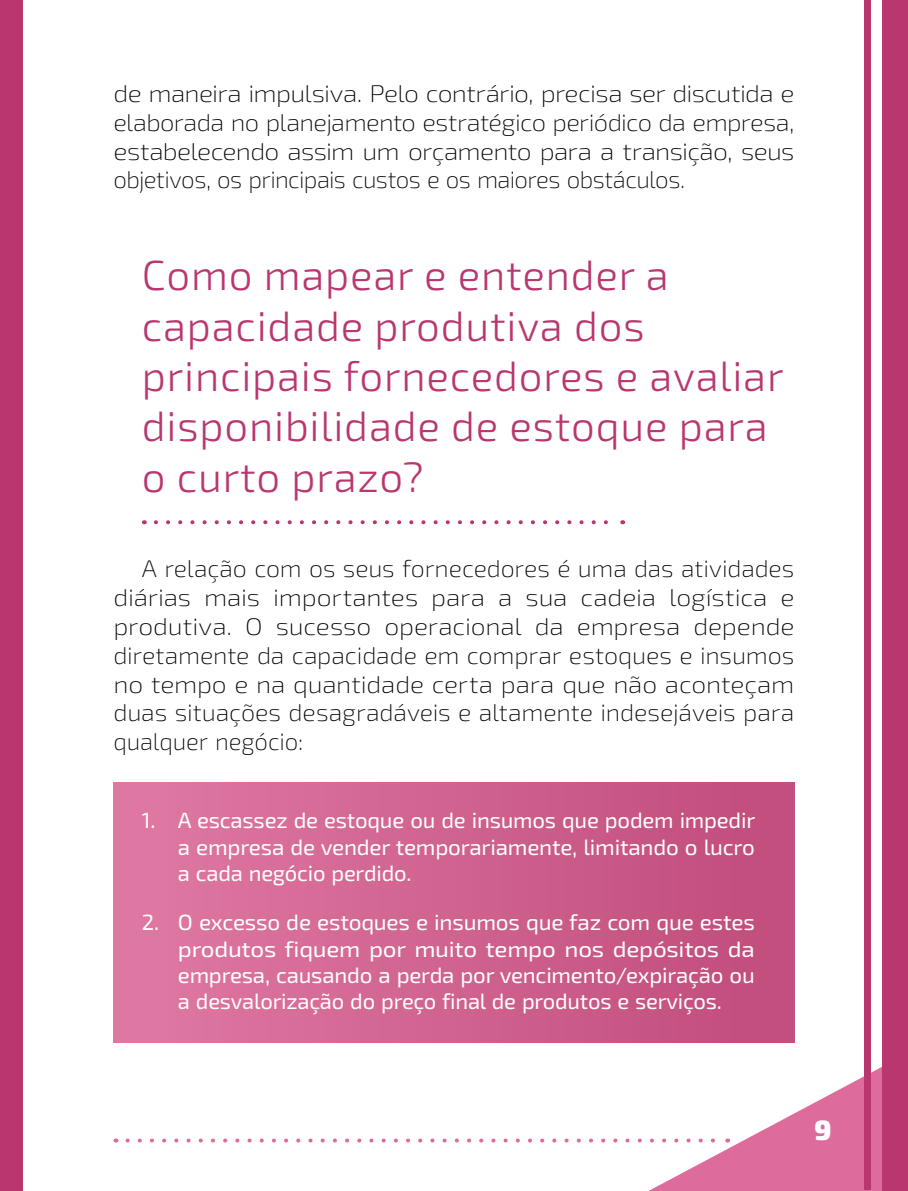
<style>
.page{position:relative;width:908px;height:1191px;background:#fff}
.page>*{position:absolute;margin:0;border:0;box-sizing:border-box;transform-origin:0 0}
.t1{font:300 42px/50.4px "Exo 2";letter-spacing:.02em;color:#b9366f}
.t2{font:900 28px "Exo 2";color:#fff}
.t3{font:200 24px/28.8px "Exo 2";letter-spacing:-.01em;color:#000;text-align:justify;scale:1.04 1}
.t4{font:200 24px/28.8px "Exo 2";letter-spacing:-.01em;color:#000;text-align:justify;scale:1.1 1}
.t5{font:22px/26.4px "Exo 2";letter-spacing:-.01em;color:#fff;text-align:justify}
</style>
<div class="page">
<div style="left:113px;top:782px;width:681px;height:260px;background:linear-gradient(to right,#df79a4,#c04c7c)"></div>
<div style="left:0;top:0;width:23px;height:1191px;background:#b9366f"></div>
<div style="left:882px;top:0;width:25px;height:1191px;background:#b9366f"></div>
<svg style="left:127px;top:1053px;width:755px;height:138px"></svg>
<div style="left:864px;top:0;width:6px;height:1190px;background:#b9366f"></div>
<svg style="left:156px;top:520px;width:452px;height:4px"></svg>
<p class="t4" style="left:113px;top:80px;width:620px">de maneira impulsiva. Pelo contrário, precisa ser discutida e elaborada no planejamento estratégico periódico da empresa, estabelecendo assim um orçamento para a transição, seus objetivos, os principais custos e os maiores obstáculos.</p>
<h1 class="t1" style="left:142px;top:251px;width:643px">Como mapear e entender a capacidade produtiva dos principais fornecedores e avaliar disponibilidade de estoque para o curto prazo?</h1>
<p class="t3" style="left:113px;top:555px;width:656px;text-indent:28px">A relação com os seus fornecedores é uma das atividades diárias mais importantes para a sua cadeia logística e produtiva. O sucesso operacional da empresa depende diretamente da capacidade em comprar estoques e insumos no tempo e na quantidade certa para que não aconteçam duas situações desagradáveis e altamente indesejáveis para qualquer negócio:</p>
<p class="t5" style="left:178px;top:807px;width:578px;text-indent:-36px">1. A escassez de estoque ou de insumos que podem impedir a empresa de vender temporariamente, limitando o lucro a cada negócio perdido.</p>
<p class="t5" style="left:178px;top:909px;width:578px;text-indent:-36px">2. O excesso de estoques e insumos que faz com que estes produtos fiquem por muito tempo nos depósitos da empresa, causando a perda por vencimento/expiração ou a desvalorização do preço final de produtos e serviços.</p>
<p class="t2" style="left:814px;top:1112px;width:19px">9</p>
</div>
